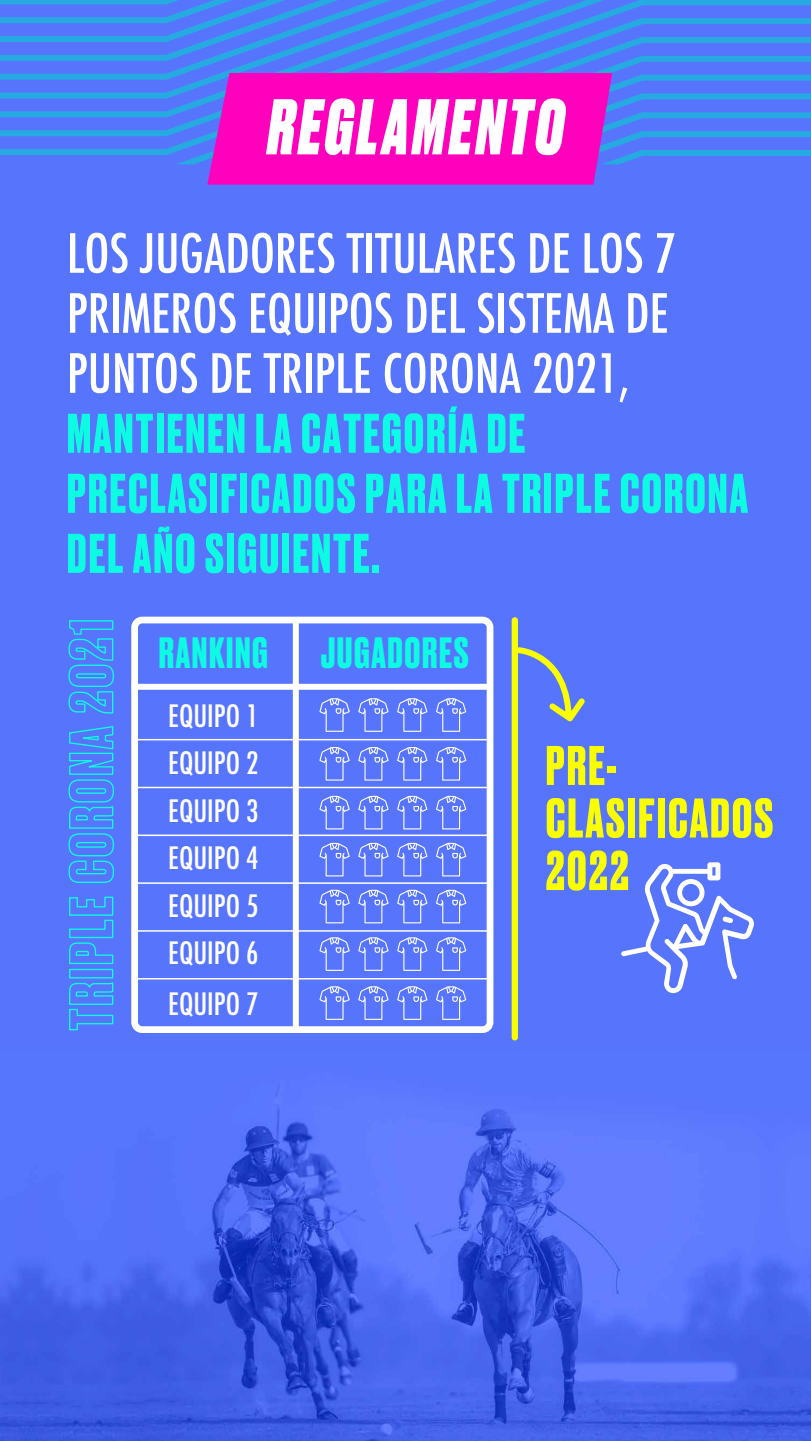
<style>
.page{position:relative;width:811px;height:1441px;background:#5774fd}
.page>*{position:absolute;margin:0;border:0;box-sizing:border-box;transform-origin:0 0}
.t1{font:italic 800 74.18px "Druk";letter-spacing:.06em;color:#fff;scale:.9 1}
.t2{font:500 condensed 52.5px/60px "Futura";color:#fff}
.t3{font:700 52.5px/60px "Druk";letter-spacing:.04em;color:#0dfbe2}
.t4{font:700 52.5px/52.5px "Druk";letter-spacing:.04em;color:#f9ff00}
.t5{font:700 41.25px "Druk";letter-spacing:.04em;color:#0dfbe2}
.t6{font:500 condensed 30px/47.5px "Futura";color:#fff;text-align:justify}
</style>
<div class="page">
<svg style="left:0;top:0;width:811px;height:185px"></svg>
<svg style="left:621px;top:862px;width:133px;height:131px"></svg>
<div style="left:131px;top:617px;width:362px;height:416px;border:7px solid #fff;border-radius:8px"></div>
<div style="left:132px;top:684px;width:358px;height:6px;background:#fff"></div>
<div style="left:293px;top:620px;width:6px;height:410px;background:#fff"></div>
<hr style="left:132px;top:739px;width:358px;height:1px;background:#fff">
<hr style="left:132px;top:787px;width:358px;height:1px;background:#fff">
<hr style="left:132px;top:834px;width:358px;height:2px;background:#fff">
<hr style="left:132px;top:882px;width:358px;height:2px;background:#fff">
<hr style="left:132px;top:930px;width:358px;height:2px;background:#fff">
<hr style="left:132px;top:978px;width:358px;height:1px;background:#fff">
<svg style="left:69px;top:982px;width:45px;height:49px"></svg>
<div style="left:69px;top:969px;width:44px;height:9px;border:1px solid #0dfbe2"></div>
<svg style="left:69px;top:896px;width:45px;height:69px"></svg>
<svg style="left:68px;top:726px;width:46px;height:157px"></svg>
<svg style="left:68px;top:620px;width:46px;height:94px"></svg>
<svg style="left:319px;top:698px;width:31px;height:34px"></svg>
<svg style="left:358px;top:698px;width:31px;height:34px"></svg>
<svg style="left:397px;top:698px;width:30px;height:34px"></svg>
<svg style="left:436px;top:698px;width:30px;height:34px"></svg>
<svg style="left:319px;top:747px;width:31px;height:33px"></svg>
<svg style="left:358px;top:747px;width:31px;height:33px"></svg>
<svg style="left:397px;top:747px;width:30px;height:33px"></svg>
<svg style="left:436px;top:747px;width:30px;height:33px"></svg>
<svg style="left:319px;top:796px;width:31px;height:33px"></svg>
<svg style="left:358px;top:796px;width:31px;height:33px"></svg>
<svg style="left:397px;top:796px;width:30px;height:33px"></svg>
<svg style="left:436px;top:796px;width:30px;height:33px"></svg>
<svg style="left:319px;top:843px;width:31px;height:33px"></svg>
<svg style="left:358px;top:843px;width:31px;height:33px"></svg>
<svg style="left:397px;top:843px;width:30px;height:33px"></svg>
<svg style="left:436px;top:843px;width:30px;height:33px"></svg>
<svg style="left:319px;top:890px;width:31px;height:33px"></svg>
<svg style="left:358px;top:890px;width:31px;height:33px"></svg>
<svg style="left:397px;top:890px;width:30px;height:33px"></svg>
<svg style="left:436px;top:890px;width:30px;height:33px"></svg>
<svg style="left:319px;top:937px;width:31px;height:34px"></svg>
<svg style="left:358px;top:937px;width:31px;height:34px"></svg>
<svg style="left:397px;top:937px;width:30px;height:34px"></svg>
<svg style="left:436px;top:937px;width:30px;height:34px"></svg>
<svg style="left:319px;top:986px;width:31px;height:34px"></svg>
<svg style="left:358px;top:986px;width:31px;height:34px"></svg>
<svg style="left:397px;top:986px;width:30px;height:34px"></svg>
<svg style="left:436px;top:986px;width:30px;height:34px"></svg>
<div style="left:512px;top:617px;width:6px;height:423px;background:#f9ff00;border-radius:3px"></div>
<svg style="left:518px;top:647px;width:67px;height:75px"></svg>
<img style="left:0;top:1093px;width:811px;height:348px">
<h1 class="t1" style="left:268px;top:75px;width:331px">REGLAMENTO</h1>
<p class="t2" style="left:67px;top:224px;width:611px">LOS JUGADORES TITULARES DE LOS 7<br>PRIMEROS EQUIPOS DEL SISTEMA DE<br>PUNTOS DE TRIPLE CORONA 2021,</p>
<p class="t3" style="left:67px;top:401px;width:682px">MANTIENEN LA CATEGORÍA DE<br>PRECLASIFICADOS PARA LA TRIPLE CORONA<br>DEL AÑO SIGUIENTE.</p>
<p class="t5" style="left:159px;top:624px;width:110px">RANKING</p>
<p class="t5" style="left:321px;top:624px;width:149px">JUGADORES</p>
<p class="t6" style="left:168px;top:692px;width:92px">EQUIPO 1<br>EQUIPO 2<br>EQUIPO 3<br>EQUIPO 4<br>EQUIPO 5</p>
<p class="t6" style="left:168px;top:929px;width:92px">EQUIPO 6</p>
<p class="t6" style="left:168px;top:980px;width:92px">EQUIPO 7</p>
<p class="t4" style="left:546px;top:737px;width:229px">PRE-<br>CLASIFICADOS<br>2022</p>
</div>
